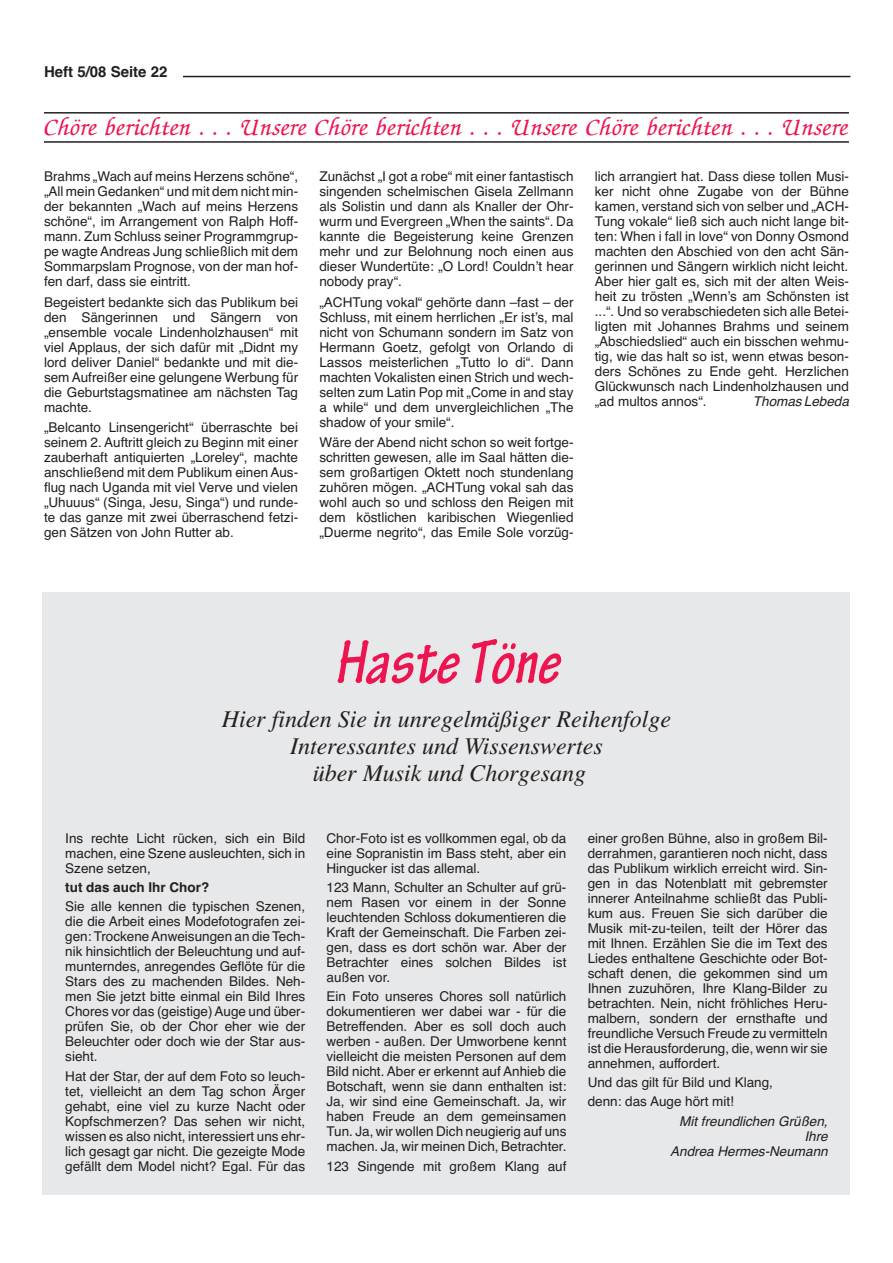
<style>
.page{position:relative;width:893px;height:1263px;background:#fff}
.page>*{position:absolute;margin:0;border:0;box-sizing:border-box;transform-origin:0 0}
.t1{font:66px "Tekton MM Oblique.503.wt.250.wd";color:#ed1450}
.t2{font:italic 500 27px "Zapf Chancery";color:#ed1450}
.t3{font:italic 24px/27px "Times";color:#231f20;text-align:center}
.t4{font:700 15px "Helvetica";color:#231f20}
.t5{font:13.5px/15px "Helvetica";color:#231f20;text-align:justify}
.t6{font:italic 13.5px/15px "Helvetica";color:#231f20;text-align:right}
.t7{font:700 13.5px "Helvetica";color:#231f20}
</style>
<div class="page">
<hr style="left:43px;top:76px;width:807px;height:1px;background:#231f20">
<div style="left:43px;top:65px;width:140px;height:21px;background:#fff"></div>
<hr style="left:44px;top:112px;width:805px;height:2px;background:#231f20">
<hr style="left:44px;top:141px;width:805px;height:2px;background:#231f20">
<div style="left:43px;top:593px;width:807px;height:602px;background:#e7e8e9"></div>
<p class="t4" style="left:44px;top:64px;width:125px">Heft 5/08 Seite 22</p>
<h2 class="t2" style="left:44px;top:110px;width:806px">Chöre berichten . . . Unsere Chöre berichten . . . Unsere Chöre berichten . . . Unsere</h2>
<p class="t5" style="left:44px;top:169px;width:256px">Brahms „Wach auf meins Herzens schöne“, „All mein Gedanken“ und mit dem nicht min&shy;der bekannten „Wach auf meins Herzens schöne“, im Arrangement von Ralph Hoff&shy;mann. Zum Schluss seiner Programmgrup&shy;pe wagte Andreas Jung schließlich mit dem Sommarpslam Prognose, von der man hof&shy;fen darf, dass sie eintritt.</p>
<p class="t5" style="left:44px;top:295px;width:256px">Begeistert bedankte sich das Publikum bei den Sängerinnen und Sängern von „ensemble vocale Lindenholzhausen“ mit viel Applaus, der sich dafür mit „Didnt my lord deliver Daniel“ bedankte und mit die&shy;sem Aufreißer eine gelungene Werbung für die Geburtstagsmatinee am nächsten Tag machte.</p>
<p class="t5" style="left:44px;top:420px;width:256px">„Belcanto Linsengericht“ überraschte bei seinem 2. Auftritt gleich zu Beginn mit einer zauberhaft antiquierten „Loreley“, machte anschließend mit dem Publikum einenAus&shy;flug nach Uganda mit viel Verve und vielen „Uhuuus“ (Singa, Jesu, Singa“) und runde&shy;te das ganze mit zwei überraschend fetzi&shy;gen Sätzen von John Rutter ab.</p>
<p class="t5" style="left:319px;top:169px;width:256px">Zunächst „I got a robe“ mit einer fantastisch singenden schelmischen Gisela Zellmann als Solistin und dann als Knaller der Ohr&shy;wurm und Evergreen „When the saints“. Da kannte die Begeisterung keine Grenzen mehr und zur Belohnung noch einen aus dieser Wundertüte: „O Lord! Couldnʼt hear nobody pray“.</p>
<p class="t5" style="left:319px;top:295px;width:256px">„ACHTung vokal“ gehörte dann –fast – der Schluss, mit einem herrlichen „Er istʼs, mal nicht von Schumann sondern im Satz von Hermann Goetz, gefolgt von Orlando di Lassos meisterlichen „Tutto lo di“. Dann machten Vokalisten einen Strich und wech&shy;selten zum Latin Pop mit „Come in and stay a while“ und dem unvergleichlichen „The shadow of your smile“.</p>
<p class="t5" style="left:319px;top:435px;width:256px">Wäre der Abend nicht schon so weit fortge&shy;schritten gewesen, alle im Saal hätten die&shy;sem großartigen Oktett noch stundenlang zuhören mögen. „ACHTung vokal sah das wohl auch so und schloss den Reigen mit dem köstlichen karibischen Wiegenlied „Duerme negrito“, das Emile Sole vorzüg-</p>
<p class="t5" style="left:595px;top:169px;width:256px">lich arrangiert hat. Dass diese tollen Musi&shy;ker nicht ohne Zugabe von der Bühne kamen, verstand sich von selber und „ACH-Tung vokale“ ließ sich auch nicht lange bit&shy;ten: When i fall in love“ von Donny Osmond machten den Abschied von den acht Sän&shy;gerinnen und Sängern wirklich nicht leicht.<br>Aber hier galt es, sich mit der alten Weis&shy;heit zu trösten „Wennʼs am Schönsten ist ...“. Und so verabschiedeten sich alle Betei&shy;ligten mit Johannes Brahms und seinem „Abschiedslied“ auch ein bisschen wehmu&shy;tig, wie das halt so ist, wenn etwas beson&shy;ders Schönes zu Ende geht. Herzlichen Glückwunsch nach Lindenholzhausen und „ad multos annos“.</p>
<p class="t6" style="left:753px;top:394px;width:102px">Thomas Lebeda</p>
<h1 class="t1" style="left:334px;top:638px;width:226px">HasteTöne</h1>
<h3 class="t3" style="left:222px;top:705px;width:451px">Hier finden Sie in unregelmäßiger Reihenfolge<br>Interessantes und Wissenswertes<br>über Musik und Chorgesang</h3>
<p class="t5" style="left:65px;top:831px;width:241px">Ins rechte Licht rücken, sich ein Bild machen, eine Szene ausleuchten, sich in Szene setzen,</p>
<p class="t7" style="left:65px;top:879px;width:145px">tut das auch Ihr Chor?</p>
<p class="t5" style="left:65px;top:899px;width:241px">Sie alle kennen die typischen Szenen, die die Arbeit eines Modefotografen zei&shy;gen: TrockeneAnweisungen an die Tech&shy;nik hinsichtlich der Beleuchtung und auf&shy;munterndes, anregendes Geflöte für die Stars des zu machenden Bildes. Neh&shy;men Sie jetzt bitte einmal ein Bild Ihres Chores vor das (geistige)Auge und über&shy;prüfen Sie, ob der Chor eher wie der Beleuchter oder doch wie der Star aus&shy;sieht.</p>
<p class="t5" style="left:65px;top:1068px;width:241px">Hat der Star, der auf dem Foto so leuch&shy;tet, vielleicht an dem Tag schon Ärger gehabt, eine viel zu kurze Nacht oder Kopfschmerzen? Das sehen wir nicht, wissen es also nicht, interessiert uns ehr&shy;lich gesagt gar nicht. Die gezeigte Mode gefällt dem Model nicht? Egal. Für das</p>
<p class="t5" style="left:326px;top:831px;width:241px">Chor-Foto ist es vollkommen egal, ob da eine Sopranistin im Bass steht, aber ein Hingucker ist das allemal.</p>
<p class="t5" style="left:326px;top:880px;width:241px">123 Mann, Schulter an Schulter auf grü&shy;nem Rasen vor einem in der Sonne leuchtenden Schloss dokumentieren die Kraft der Gemeinschaft. Die Farben zei&shy;gen, dass es dort schön war. Aber der Betrachter eines solchen Bildes ist außen vor.</p>
<p class="t5" style="left:326px;top:989px;width:241px">Ein Foto unseres Chores soll natürlich dokumentieren wer dabei war - für die Betreffenden. Aber es soll doch auch werben - außen. Der Umworbene kennt vielleicht die meisten Personen auf dem Bild nicht. Aber er erkennt auf Anhieb die Botschaft, wenn sie dann enthalten ist:<br>Ja, wir sind eine Gemeinschaft. Ja, wir haben Freude an dem gemeinsamen Tun. Ja, wir wollen Dich neugierig auf uns machen. Ja, wir meinen Dich, Betrachter.</p>
<p class="t5" style="left:326px;top:1158px;width:241px">123 Singende mit großem Klang auf</p>
<p class="t5" style="left:588px;top:831px;width:241px">einer großen Bühne, also in großem Bil&shy;derrahmen, garantieren noch nicht, dass das Publikum wirklich erreicht wird. Sin&shy;gen in das Notenblatt mit gebremster innerer Anteilnahme schließt das Publi&shy;kum aus. Freuen Sie sich darüber die Musik mit-zu-teilen, teilt der Hörer das mit Ihnen. Erzählen Sie die im Text des Liedes enthaltene Geschichte oder Bot&shy;schaft denen, die gekommen sind um Ihnen zuzuhören, Ihre Klang-Bilder zu betrachten. Nein, nicht fröhliches Heru&shy;malbern, sondern der ernsthafte und freundliche Versuch Freude zu vermitteln ist die Herausforderung, die, wenn wir sie annehmen, auffordert.</p>
<p class="t5" style="left:588px;top:1073px;width:187px;line-height:19.2px">Und das gilt für Bild und Klang, denn: das Auge hört mit!</p>
<p class="t6" style="left:670px;top:1113px;width:164px">Mit freundlichen Grüßen,<br>Ihre<br>Andrea Hermes-Neumann</p>
</div>
